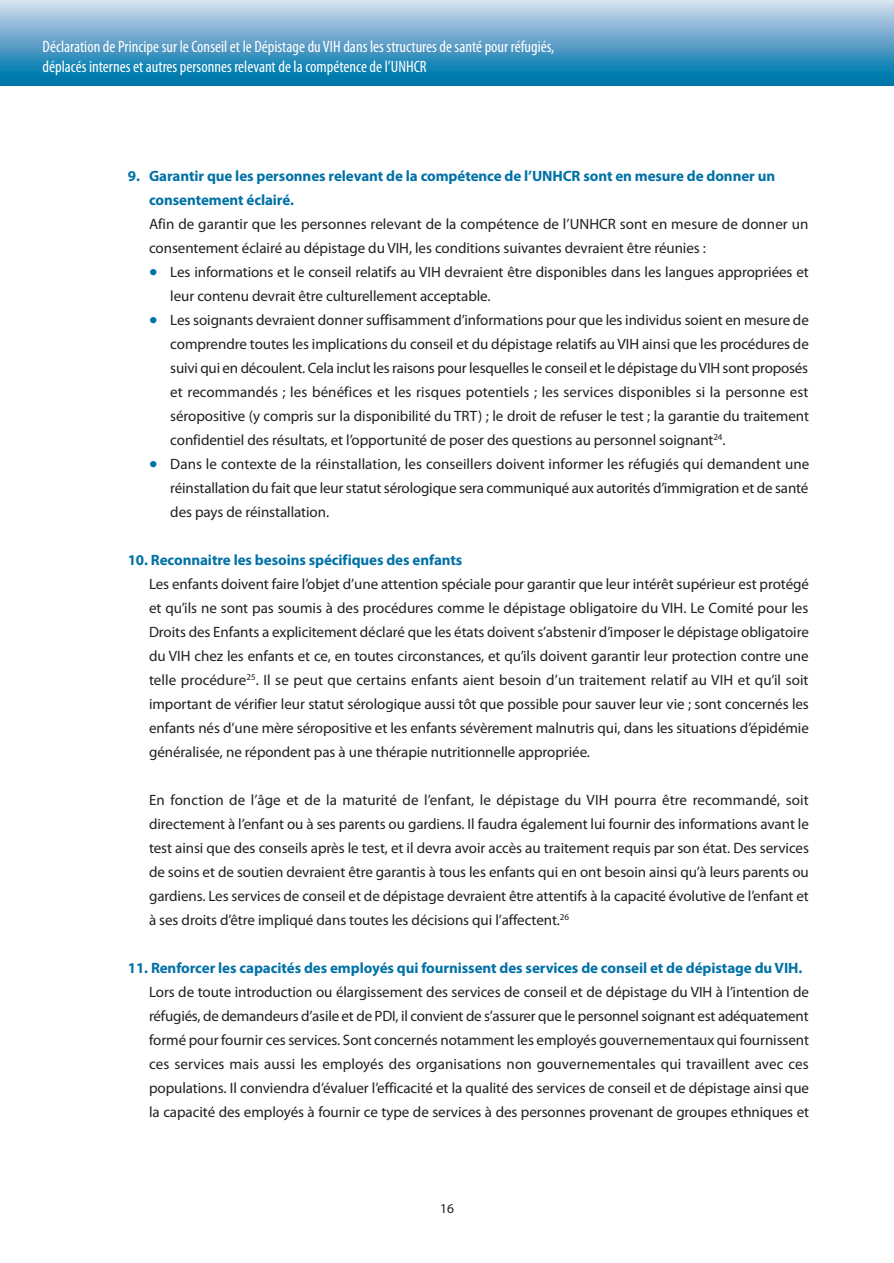
<style>
.page{position:relative;width:894px;height:1263px;background:#fff}
.page>*{position:absolute;margin:0;border:0;box-sizing:border-box;transform-origin:0 0}
.t1{font:condensed 16.5px/19.8px "Myriad Pro";color:#fff}
.t2{font:15px/24px "Myriad Pro";letter-spacing:-.005em;color:#231f20;text-align:justify}
.t3{font:700 15px/24px "Myriad Pro";letter-spacing:-.005em;color:#0071a7}
.t4{font:13.5px "Myriad";color:#231f20}
.s1{font-size:30px;color:#0071a7}
</style>
<div class="page">
<div style="left:0;top:0;width:893px;height:85px;background:linear-gradient(to bottom,#d8ddee,#006da6)"></div>
<p class="t1" style="left:43px;top:38px;width:513px">Déclaration de Principe sur le Conseil et le Dépistage du VIH dans les structures de santé pour réfugiés, déplacés internes et autres personnes relevant de la compétence de l’UNHCR</p>
<p class="t3" style="left:149px;top:166px;width:627px;text-indent:-21px">9. Garantir que les personnes relevant de la compétence de l’UNHCR sont en mesure de donner un consentement éclairé.</p>
<p class="t2" style="left:149px;top:214px;width:660px">Afin de garantir que les personnes relevant de la compétence de l’UNHCR sont en mesure de donner un consentement éclairé au dépistage du VIH, les conditions suivantes devraient être réunies :</p>
<p class="t2" style="left:170px;top:262px;width:639px;text-indent:-21px"><span class="s1">•</span> Les informations et le conseil relatifs au VIH devraient être disponibles dans les langues appropriées et leur contenu devrait être culturellement acceptable.</p>
<p class="t2" style="left:170px;top:310px;width:639px;text-indent:-21px"><span class="s1">•</span> Les soignants devraient donner suffisamment d’informations pour que les individus soient en mesure de comprendre toutes les implications du conseil et du dépistage relatifs au VIH ainsi que les procédures de suivi qui en découlent. Cela inclut les raisons pour lesquelles le conseil et le dépistage du VIH sont proposés et recommandés ; les bénéfices et les risques potentiels ; les services disponibles si la personne est séropositive (y compris sur la disponibilité du TRT) ; le droit de refuser le test ; la garantie du traitement confidentiel des résultats, et l’opportunité de poser des questions au personnel soignant<sup>24</sup>.</p>
<p class="t2" style="left:170px;top:454px;width:640px;text-indent:-21px"><span class="s1">•</span> Dans le contexte de la réinstallation, les conseillers doivent informer les réfugiés qui demandent une réinstallation du fait que leur statut sérologique sera communiqué aux autorités d’immigration et de santé des pays de réinstallation.</p>
<p class="t3" style="left:128px;top:550px;width:336px">10. Reconnaitre les besoins spécifiques des enfants</p>
<p class="t2" style="left:149px;top:574px;width:661px">Les enfants doivent faire l’objet d’une attention spéciale pour garantir que leur intérêt supérieur est protégé et qu’ils ne sont pas soumis à des procédures comme le dépistage obligatoire du VIH. Le Comité pour les Droits des Enfants a explicitement déclaré que les états doivent s’abstenir d’imposer le dépistage obligatoire du VIH chez les enfants et ce, en toutes circonstances, et qu’ils doivent garantir leur protection contre une telle procédure<sup>25</sup>. Il se peut que certains enfants aient besoin d’un traitement relatif au VIH et qu’il soit important de vérifier leur statut sérologique aussi tôt que possible pour sauver leur vie ; sont concernés les enfants nés d’une mère séropositive et les enfants sévèrement malnutris qui, dans les situations d’épidémie généralisée, ne répondent pas à une thérapie nutritionnelle appropriée.</p>
<p class="t2" style="left:149px;top:790px;width:661px">En fonction de l’âge et de la maturité de l’enfant, le dépistage du VIH pourra être recommandé, soit directement à l’enfant ou à ses parents ou gardiens. Il faudra également lui fournir des informations avant le test ainsi que des conseils après le test, et il devra avoir accès au traitement requis par son état. Des services de soins et de soutien devraient être garantis à tous les enfants qui en ont besoin ainsi qu’à leurs parents ou gardiens. Les services de conseil et de dépistage devraient être attentifs à la capacité évolutive de l’enfant et à ses droits d’être impliqué dans toutes les décisions qui l’affectent.<sup>26</sup></p>
<p class="t3" style="left:128px;top:958px;width:675px">11. Renforcer les capacités des employés qui fournissent des services de conseil et de dépistage du VIH.</p>
<p class="t2" style="left:149px;top:982px;width:661px">Lors de toute introduction ou élargissement des services de conseil et de dépistage du VIH à l’intention de réfugiés, de demandeurs d’asile et de PDI, il convient de s’assurer que le personnel soignant est adéquatement formé pour fournir ces services. Sont concernés notamment les employés gouvernementaux qui fournissent ces services mais aussi les employés des organisations non gouvernementales qui travaillent avec ces populations. Il conviendra d’évaluer l’efficacité et la qualité des services de conseil et de dépistage ainsi que la capacité des employés à fournir ce type de services à des personnes provenant de groupes ethniques et</p>
<p class="t4" style="left:440px;top:1204px;width:15px">16</p>
</div>
